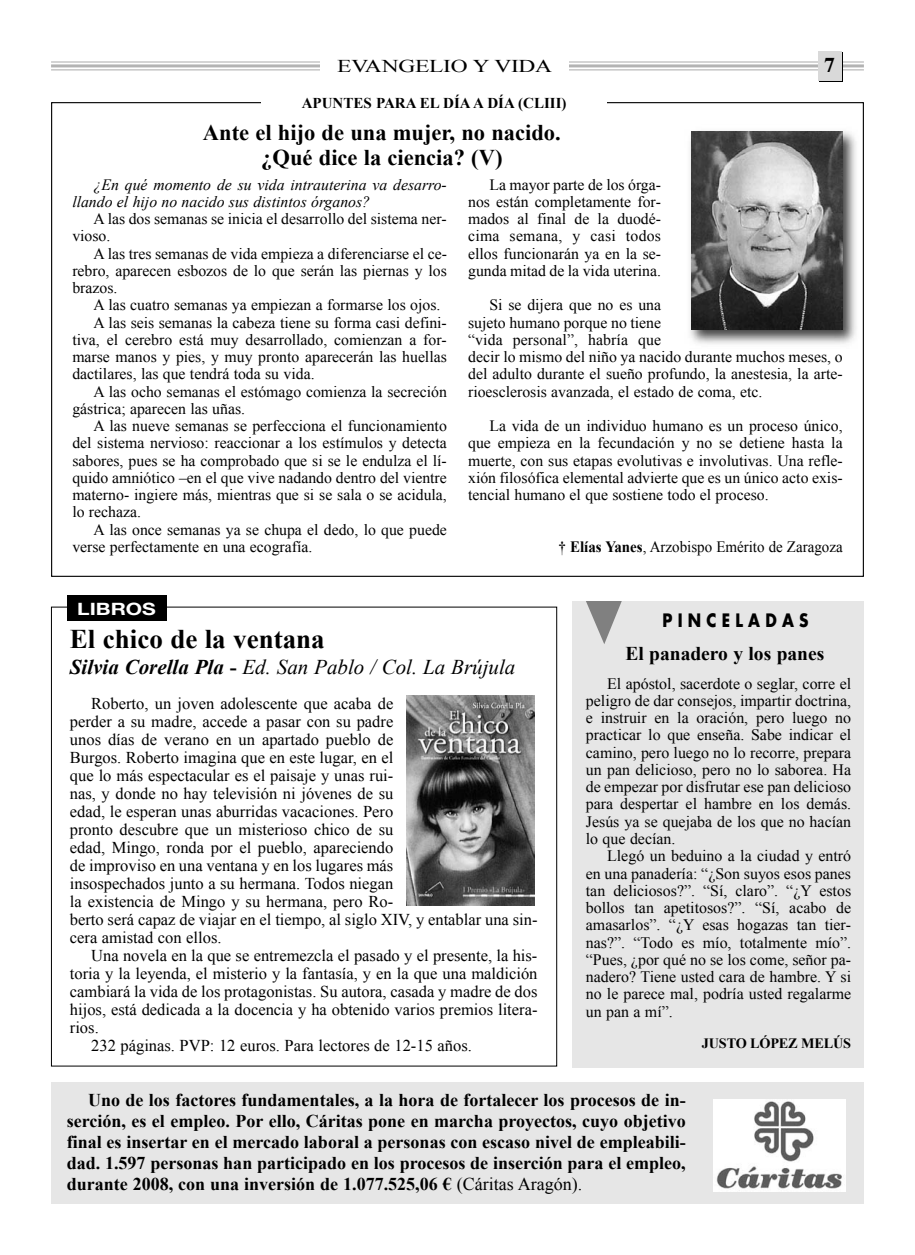
<style>
.page{position:relative;width:915px;height:1255px;background:#fff}
.page>*{position:absolute;margin:0;border:0;box-sizing:border-box;transform-origin:0 0}
.t1{font:700 27px "Times New Roman";color:#000}
.t2{font:700 22.5px/25.5px "Times New Roman";color:#000;text-align:center}
.t3{font:italic 21px "Times New Roman";color:#000}
.t4{font:700 21px "Times";color:#000}
.t5{font:700 19.5px "Times New Roman";color:#000}
.t6{font:700 18px/21px "Times New Roman";color:#000;text-align:justify}
.t7{font:18px "Times New Roman";letter-spacing:-.01em;color:#000;scale:1.3 1}
.t8{font:700 18px "Futura";letter-spacing:.345em;color:#000;scale:.85 1}
.t9{font:700 16.95px "Helvetica Neue";color:#fff;scale:1.24 1}
.t10{font:16.5px "Times New Roman";color:#000}
.t11{font:15.9px "Times New Roman";color:#000}
.t12{font:15.75px/17.2px "Times New Roman";color:#000;text-align:justify}
.t13{font:italic 15.75px "Times New Roman";color:#000}
.t14{font:15.75px "Times New Roman";color:#000;scale:.95 1}
.t15{font:700 15px "Times New Roman";color:#000}
.t16{font:700 14.25px "Times New Roman";letter-spacing:-.015em;color:#000}
.s1{font-weight:700}
.s2{font-weight:700;font-style:normal}
.s3{font-weight:400}
</style>
<div class="page">
<div style="left:51px;top:1082px;width:812px;height:121px;background:#e6e6e6"></div>
<hr style="left:51px;top:61px;width:812px;height:2px;background:#b3b3b3">
<hr style="left:51px;top:64px;width:812px;height:3px;background:#b3b3b3">
<hr style="left:51px;top:69px;width:812px;height:1px;background:#b3b3b3">
<svg style="left:819px;top:52px;width:23px;height:30px"></svg>
<div style="left:320px;top:55px;width:248px;height:20px;background:#fff"></div>
<div style="left:817px;top:51px;width:24px;height:30px;background:#d9d9d9"></div>
<div style="left:572px;top:601px;width:291px;height:466px;background:#e6e6e6"></div>
<svg style="left:586px;top:601px;width:35px;height:43px"></svg>
<img style="left:690px;top:131px;width:166px;height:213px">
<img style="left:690px;top:131px;width:152px;height:198px">
<div style="left:67px;top:595px;width:99px;height:26px;background:#000"></div>
<img style="left:407px;top:695px;width:127px;height:210px">
<img style="left:713px;top:1099px;width:132px;height:92px">
<p class="t7" style="left:337px;top:56px;width:167px">EVANGELIO Y VIDA</p>
<p class="t4" style="left:824px;top:57px;width:12px">7</p>
<p class="t15" style="left:302px;top:94px;width:266px">APUNTES PARA EL DÍA A DÍA (CLIII)</p>
<p class="t2" style="left:203px;top:119px;width:359px">Ante el hijo de una mujer, no nacido. ¿Qué dice la ciencia? (V)</p>
<p class="t13" style="left:94px;top:175px;width:354px">¿En qué momento de su vida intrauterina va desarro-</p>
<p class="t13" style="left:72px;top:193px;width:299px">llando el hijo no nacido sus distintos órganos?</p>
<p class="t12" style="left:94px;top:210px;width:354px">A las dos semanas se inicia el desarrollo del sistema ner-</p>
<p class="t12" style="left:72px;top:227px;width:40px">vioso.</p>
<p class="t12" style="left:94px;top:245px;width:354px">A las tres semanas de vida empieza a diferenciarse el ce-</p>
<p class="t12" style="left:72px;top:262px;width:376px">rebro, aparecen esbozos de lo que serán las piernas y los</p>
<p class="t12" style="left:72px;top:279px;width:47px">brazos.</p>
<p class="t12" style="left:94px;top:296px;width:348px">A las cuatro semanas ya empiezan a formarse los ojos.</p>
<p class="t12" style="left:94px;top:314px;width:354px">A las seis semanas la cabeza tiene su forma casi defini-</p>
<p class="t12" style="left:72px;top:331px;width:376px">tiva, el cerebro está muy desarrollado, comienzan a for-</p>
<p class="t12" style="left:72px;top:348px;width:376px">marse manos y pies, y muy pronto aparecerán las huellas</p>
<p class="t12" style="left:72px;top:365px;width:244px">dactilares, las que tendrá toda su vida.</p>
<p class="t12" style="left:94px;top:383px;width:354px">A las ocho semanas el estómago comienza la secreción</p>
<p class="t12" style="left:72px;top:400px;width:174px">gástrica; aparecen las uñas.</p>
<p class="t12" style="left:94px;top:417px;width:354px">A las nueve semanas se perfecciona el funcionamiento</p>
<p class="t12" style="left:72px;top:434px;width:376px">del sistema nervioso: reaccionar a los estímulos y detecta</p>
<p class="t12" style="left:72px;top:452px;width:376px">sabores, pues se ha comprobado que si se le endulza el lí-</p>
<p class="t12" style="left:72px;top:469px;width:376px">quido amniótico –en el que vive nadando dentro del vientre</p>
<p class="t12" style="left:72px;top:486px;width:376px">materno- ingiere más, mientras que si se sala o se acidula,</p>
<p class="t12" style="left:72px;top:503px;width:70px">lo rechaza.</p>
<p class="t12" style="left:94px;top:520px;width:354px">A las once semanas ya se chupa el dedo, lo que puede</p>
<p class="t12" style="left:72px;top:538px;width:241px">verse perfectamente en una ecografía.</p>
<p class="t9" style="left:77px;top:598px;width:65px">LIBROS</p>
<p class="t12" style="left:468px;top:175px;width:194px;text-indent:21px">La mayor parte de los órga&shy;nos están completamente for&shy;mados al final de la duodé&shy;cima semana, y casi todos ellos funcionarán ya en la se&shy;gunda mitad de la vida uterina.</p>
<p class="t12" style="left:468px;top:296px;width:376px;text-align:left;text-indent:21px">Si se dijera que no es una<br>sujeto humano porque no tiene<br>“vida personal”, habría que<br>decir lo mismo del niño ya nacido durante muchos meses, o del adulto durante el sueño profundo, la anestesia, la arte&shy;rioesclerosis avanzada, el estado de coma, etc.</p>
<p class="t12" style="left:468px;top:417px;width:376px;text-indent:21px">La vida de un individuo humano es un proceso único, que empieza en la fecundación y no se detiene hasta la muerte, con sus etapas evolutivas e involutivas. Una refle&shy;xión filosófica elemental advierte que es un único acto exis&shy;tencial humano el que sostiene todo el proceso.</p>
<p class="t14" style="left:558px;top:538px;width:300px"><span class="s1">† Elías Yanes</span>, Arzobispo Emérito de Zaragoza</p>
<p class="t8" style="left:662px;top:612px;width:173px">PINCELADAS</p>
<p class="t1" style="left:70px;top:624px;width:256px">El chico de la ventana</p>
<p class="t3" style="left:70px;top:655px;width:447px"><span class="s1">Silvia Corella Pla</span> <span class="s2">-</span> Ed. San Pablo / Col. La Brújula</p>
<p class="t10" style="left:91px;top:694px;width:303px">Roberto, un joven adolescente que acaba de</p>
<p class="t10" style="left:70px;top:712px;width:325px">perder a su madre, accede a pasar con su padre</p>
<p class="t10" style="left:70px;top:730px;width:325px">unos días de verano en un apartado pueblo de</p>
<p class="t10" style="left:70px;top:748px;width:325px">Burgos. Roberto imagina que en este lugar, en el</p>
<p class="t10" style="left:70px;top:766px;width:325px">que lo más espectacular es el paisaje y unas rui-</p>
<p class="t10" style="left:70px;top:784px;width:325px">nas, y donde no hay televisión ni jóvenes de su</p>
<p class="t10" style="left:70px;top:802px;width:325px">edad, le esperan unas aburridas vacaciones. Pero</p>
<p class="t10" style="left:70px;top:820px;width:325px">pronto descubre que un misterioso chico de su</p>
<p class="t10" style="left:70px;top:838px;width:325px">edad, Mingo, ronda por el pueblo, apareciendo</p>
<p class="t10" style="left:70px;top:856px;width:325px">de improviso en una ventana y en los lugares más</p>
<p class="t10" style="left:70px;top:874px;width:325px">insospechados junto a su hermana. Todos niegan</p>
<p class="t10" style="left:70px;top:892px;width:325px">la existencia de Mingo y su hermana, pero Ro-</p>
<p class="t10" style="left:70px;top:910px;width:469px">berto será capaz de viajar en el tiempo, al siglo XIV, y entablar una sin-</p>
<p class="t10" style="left:70px;top:928px;width:153px">cera amistad con ellos.</p>
<p class="t10" style="left:91px;top:946px;width:447px">Una novela en la que se entremezcla el pasado y el presente, la his-</p>
<p class="t10" style="left:70px;top:964px;width:469px">toria y la leyenda, el misterio y la fantasía, y en la que una maldición</p>
<p class="t10" style="left:70px;top:982px;width:469px">cambiará la vida de los protagonistas. Su autora, casada y madre de dos</p>
<p class="t10" style="left:70px;top:1000px;width:469px">hijos, está dedicada a la docencia y ha obtenido varios premios litera-</p>
<p class="t10" style="left:70px;top:1018px;width:30px">rios.</p>
<p class="t10" style="left:91px;top:1036px;width:382px">232 páginas. PVP: 12 euros. Para lectores de 12-15 años.</p>
<p class="t5" style="left:625px;top:643px;width:200px">El panadero y los panes</p>
<p class="t11" style="left:607px;top:674px;width:245px">El apóstol, sacerdote o seglar, corre el</p>
<p class="t11" style="left:585px;top:691px;width:267px">peligro de dar consejos, impartir doctrina,</p>
<p class="t11" style="left:585px;top:709px;width:267px">e instruir en la oración, pero luego no</p>
<p class="t11" style="left:585px;top:726px;width:267px">practicar lo que enseña. Sabe indicar el</p>
<p class="t11" style="left:585px;top:743px;width:267px">camino, pero luego no lo recorre, prepara</p>
<p class="t11" style="left:585px;top:760px;width:267px">un pan delicioso, pero no lo saborea. Ha</p>
<p class="t11" style="left:585px;top:778px;width:267px">de empezar por disfrutar ese pan delicioso</p>
<p class="t11" style="left:585px;top:795px;width:267px">para despertar el hambre en los demás.</p>
<p class="t11" style="left:585px;top:812px;width:267px">Jesús ya se quejaba de los que no hacían</p>
<p class="t11" style="left:585px;top:829px;width:91px">lo que decían.</p>
<p class="t11" style="left:607px;top:847px;width:245px">Llegó un beduino a la ciudad y entró</p>
<p class="t11" style="left:585px;top:864px;width:267px">en una panadería: “¿Son suyos esos panes</p>
<p class="t11" style="left:585px;top:881px;width:267px">tan deliciosos?”. “Sí, claro”. “¿Y estos</p>
<p class="t11" style="left:585px;top:898px;width:267px">bollos tan apetitosos?”. “Sí, acabo de</p>
<p class="t11" style="left:585px;top:916px;width:267px">amasarlos”. “¿Y esas hogazas tan tier-</p>
<p class="t11" style="left:585px;top:933px;width:267px">nas?”. “Todo es mío, totalmente mío”.</p>
<p class="t11" style="left:585px;top:950px;width:267px">“Pues, ¿por qué no se los come, señor pa-</p>
<p class="t11" style="left:585px;top:967px;width:267px">nadero? Tiene usted cara de hambre. Y si</p>
<p class="t11" style="left:585px;top:985px;width:267px">no le parece mal, podría usted regalarme</p>
<p class="t11" style="left:585px;top:1002px;width:88px">un pan a mí”.</p>
<p class="t16" style="left:701px;top:1035px;width:151px">JUSTO LÓPEZ MELÚS</p>
<p class="t6" style="left:67px;top:1089px;width:620px;text-indent:21px">Uno de los factores fundamentales, a la hora de fortalecer los procesos de in&shy;serción, es el empleo. Por ello, Cáritas pone en marcha proyectos, cuyo objetivo final es insertar en el mercado laboral a personas con escaso nivel de empleabili&shy;dad. 1.597 personas han participado en los procesos de inserción para el empleo, durante 2008, con una inversión de 1.077.525,06 € <span class="s3">(Cáritas Aragón).</span></p>
</div>
